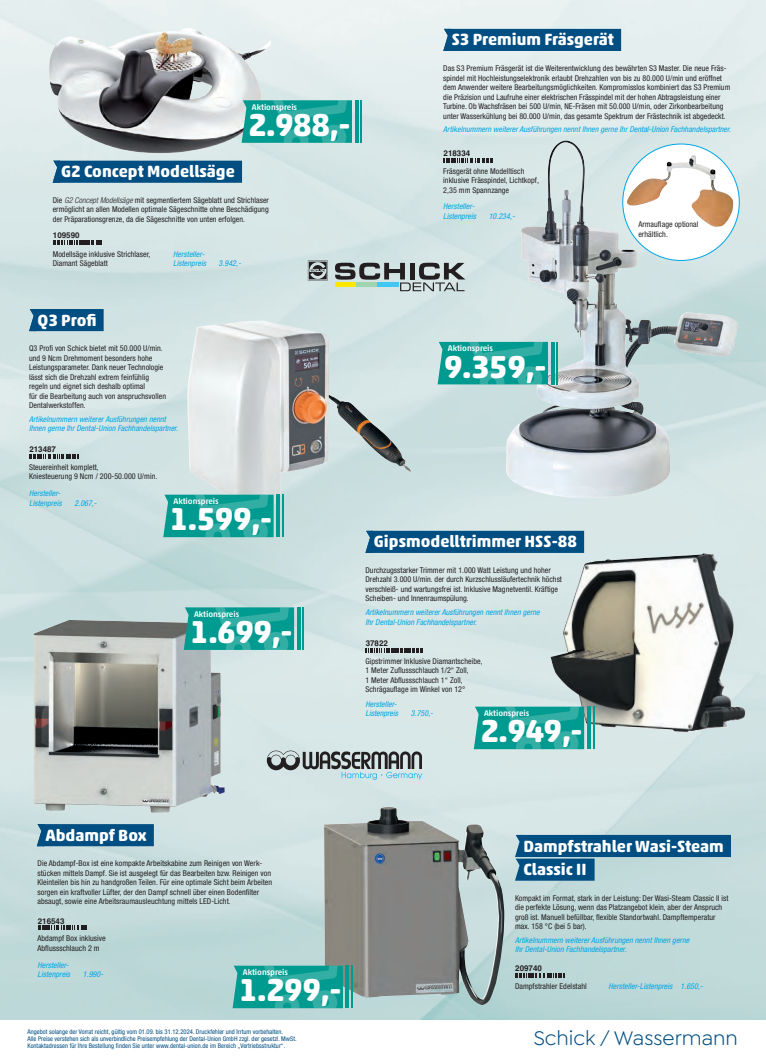
<style>
.page{position:relative;width:766px;height:1063px;background:#fff}
.page>*{position:absolute;margin:0;border:0;box-sizing:border-box;transform-origin:0 0}
.t1{font:700 32.2px "Akko Rounded Pro";letter-spacing:-.015em;color:#fff}
.t2{font:21px "Goldplay";color:#004e82}
.t3{font:700 16.5px/23.7px "Akko Rounded Pro";color:#fff}
.t4{font:500 8.3px "Akko Rounded Pro";letter-spacing:-.01em;color:#fff}
.t5{font:condensed 8px/9.5px "Helvetica Neue LT Pro";letter-spacing:.005em;color:#231f20}
.t6{font:italic condensed 8px/9.5px "Helvetica Neue LT Pro";letter-spacing:.005em;color:#00a6e4}
.t7{font:700 8px "Helvetica";color:#231f20}
.t8{font:condensed 6.5px/7px "Helvetica Neue LT Pro";letter-spacing:.005em;color:#004e82}
.s1{font-weight:300;font-style:italic}
</style>
<div class="page">
<img style="left:0;top:0;width:765px;height:1019px">
<div style="left:449px;top:29px;width:172px;height:22px;background:#004e82"></div>
<svg style="left:443px;top:29px;width:6px;height:22px"></svg>
<img style="left:505px;top:141px;width:233px;height:358px">
<div style="left:58px;top:161px;width:184px;height:22px;background:#004e82"></div>
<svg style="left:53px;top:161px;width:5px;height:22px"></svg>
<img style="left:49px;top:28px;width:222px;height:126px">
<div style="left:35px;top:309px;width:69px;height:22px;background:#004e82"></div>
<svg style="left:29px;top:309px;width:6px;height:22px"></svg>
<img style="left:329px;top:383px;width:82px;height:89px">
<img style="left:187px;top:321px;width:142px;height:187px">
<svg style="left:443px;top:158px;width:49px;height:5px"></svg>
<svg style="left:550px;top:342px;width:4px;height:42px"></svg>
<hr style="left:556px;top:342px;width:2px;height:42px;background:#009b90">
<svg style="left:437px;top:342px;width:111px;height:42px"></svg>
<svg style="left:53px;top:240px;width:49px;height:5px"></svg>
<svg style="left:354px;top:100px;width:4px;height:43px"></svg>
<hr style="left:360px;top:100px;width:2px;height:43px;background:#009b90">
<svg style="left:241px;top:100px;width:111px;height:43px"></svg>
<svg style="left:29px;top:454px;width:49px;height:5px"></svg>
<hr style="left:276px;top:495px;width:4px;height:42px;background:#009b90">
<hr style="left:282px;top:495px;width:2px;height:42px;background:#009b90">
<svg style="left:163px;top:495px;width:110px;height:42px"></svg>
<svg style="left:308px;top:261px;width:19px;height:19px"></svg>
<svg style="left:335px;top:263px;width:130px;height:28px"></svg>
<hr style="left:335px;top:283px;width:21px;height:4px;background:#ffe601">
<hr style="left:356px;top:283px;width:21px;height:4px;background:#a0d4ae">
<hr style="left:377px;top:283px;width:21px;height:4px;background:#40c7f4">
<div style="left:622px;top:144px;width:117px;height:116px;background:#fff;border-radius:50%"></div>
<img style="left:626px;top:155px;width:107px;height:72px">
<svg style="left:267px;top:750px;width:155px;height:30px"></svg>
<div style="left:371px;top:531px;width:213px;height:22px;background:#004e82"></div>
<svg style="left:365px;top:531px;width:6px;height:22px"></svg>
<img style="left:550px;top:553px;width:195px;height:180px">
<svg style="left:365px;top:648px;width:57px;height:5px"></svg>
<svg style="left:586px;top:707px;width:4px;height:42px"></svg>
<hr style="left:592px;top:707px;width:2px;height:42px;background:#009b90">
<svg style="left:473px;top:707px;width:111px;height:42px"></svg>
<div style="left:42px;top:824px;width:112px;height:22px;background:#004e82"></div>
<svg style="left:37px;top:824px;width:5px;height:22px"></svg>
<img style="left:33px;top:620px;width:191px;height:193px">
<svg style="left:38px;top:926px;width:49px;height:4px"></svg>
<svg style="left:296px;top:607px;width:4px;height:43px"></svg>
<hr style="left:302px;top:607px;width:2px;height:43px;background:#009b90">
<svg style="left:184px;top:607px;width:110px;height:43px"></svg>
<div style="left:520px;top:835px;width:210px;height:22px;background:#004e82"></div>
<svg style="left:515px;top:835px;width:79px;height:46px"></svg>
<img style="left:323px;top:807px;width:181px;height:198px">
<svg style="left:515px;top:973px;width:49px;height:5px"></svg>
<hr style="left:345px;top:966px;width:4px;height:42px;background:#009b90">
<hr style="left:351px;top:966px;width:2px;height:42px;background:#009b90">
<svg style="left:232px;top:966px;width:111px;height:42px"></svg>
<p class="t4" style="left:252px;top:102px;width:47px">Aktionspreis</p>
<h1 class="t1" style="left:248px;top:105px;width:104px">2.988,-</h1>
<h3 class="t3" style="left:61px;top:160px;width:175px">G2 Concept Modellsäge</h3>
<p class="t5" style="left:53px;top:195px;width:218px;text-align:justify">Die <span class="s1">G2 Concept Modellsäge</span> mit segmentiertem Sägeblatt und Strichlaser ermöglicht an allen Modellen optimale Sägeschnitte ohne Beschädigung der Präparationsgrenze, da die Sägeschnitte von unten erfolgen.</p>
<p class="t7" style="left:53px;top:231px;width:28px">109590</p>
<p class="t5" style="left:53px;top:249px;width:99px">Modellsäge inklusive Strichlaser,<br>Diamant Sägeblatt</p>
<p class="t6" style="left:173px;top:249px;width:34px">Hersteller-<br>Listenpreis</p>
<p class="t6" style="left:218px;top:259px;width:24px">3.942,-</p>
<h3 class="t3" style="left:451px;top:28px;width:164px">S3 Premium Fräsgerät</h3>
<p class="t5" style="left:443px;top:63px;width:288px">Das S3 Premium Fräsgerät ist die Weiterentwicklung des bewährten S3 Master. Die neue Fräs&shy;spindel mit Hochleistungselektronik erlaubt Drehzahlen von bis zu 80.000 U/min und eröffnet dem Anwender weitere Bearbeitungsmöglichkeiten. Kompromisslos kombiniert das S3 Premium die Präzision und Laufruhe einer elektrischen Frässpindel mit der hohen Abtragsleistung einer Turbine. Ob Wachsfräsen bei 500 U/min, NE-Fräsen mit 50.000 U/min, oder Zirkonbearbeitung unter Wasserkühlung bei 80.000 U/min, das gesamte Spektrum der Frästechnik ist abgedeckt.</p>
<p class="t6" style="left:443px;top:125px;width:289px">Artikelnummern weiterer Ausführungen nennt Ihnen gerne Ihr Dental-Union Fachhandelspartner.</p>
<p class="t7" style="left:443px;top:149px;width:28px">218334</p>
<p class="t5" style="left:443px;top:166px;width:97px">Fräsgerät ohne Modelltisch inklusive Frässpindel, Lichtkopf,<br>2,35 mm Spannzange</p>
<p class="t6" style="left:443px;top:201px;width:34px">Hersteller-<br>Listenpreis</p>
<p class="t6" style="left:488px;top:211px;width:28px">10.234,-</p>
<p class="t5" style="left:638px;top:220px;width:61px">Armauflage optional erhältlich.</p>
<h3 class="t3" style="left:38px;top:308px;width:60px">Q3 Profi</h3>
<p class="t5" style="left:29px;top:344px;width:138px">Q3 Profi von Schick bietet mit 50.000 U/min. und 9 Ncm Drehmoment besonders hohe Leistungsparameter. Dank neuer Technologie lässt sich die Drehzahl extrem feinfühlig regeln und eignet sich deshalb optimal<br>für die Bearbeitung auch von anspruchsvollen Dentalwerkstoffen.</p>
<p class="t6" style="left:29px;top:414px;width:150px">Artikelnummern weiterer Ausführungen nennt<br>Ihnen gerne Ihr Dental-Union Fachhandelspartner.</p>
<p class="t7" style="left:29px;top:445px;width:28px">213487</p>
<p class="t5" style="left:29px;top:462px;width:130px">Steuereinheit komplett,<br>Kniesteuerung 9 Ncm / 200-50.000 U/min.</p>
<p class="t6" style="left:29px;top:488px;width:34px">Hersteller-<br>Listenpreis</p>
<p class="t6" style="left:74px;top:498px;width:24px">2.067,-</p>
<p class="t4" style="left:173px;top:496px;width:47px">Aktionspreis</p>
<h1 class="t1" style="left:170px;top:499px;width:104px">1.599,-</h1>
<p class="t4" style="left:194px;top:609px;width:47px">Aktionspreis</p>
<h1 class="t1" style="left:190px;top:612px;width:104px">1.699,-</h1>
<p class="t4" style="left:448px;top:343px;width:47px">Aktionspreis</p>
<h1 class="t1" style="left:444px;top:347px;width:104px">9.359,-</h1>
<h3 class="t3" style="left:374px;top:530px;width:204px">Gipsmodelltrimmer HSS-88</h3>
<p class="t5" style="left:365px;top:565px;width:198px">Durchzugsstarker Trimmer mit 1.000 Watt Leistung und hoher Drehzahl 3.000 U/min. der durch Kurzschlussläufertechnik höchst verschleiß- und wartungsfrei ist. Inklusive Magnetventil. Kräftige Scheiben- und Innenraumspülung.</p>
<p class="t6" style="left:365px;top:608px;width:176px">Artikelnummern weiterer Ausführungen nennt Ihnen gerne<br>Ihr Dental-Union Fachhandelspartner.</p>
<p class="t7" style="left:365px;top:638px;width:24px">37822</p>
<p class="t5" style="left:365px;top:656px;width:119px">Gipstrimmer Inklusive Diamantscheibe, 1 Meter Zuflussschlauch 1/2“ Zoll,<br>1 Meter Abflussschlauch 1“ Zoll, Schrägauflage im Winkel von 12°</p>
<p class="t6" style="left:365px;top:699px;width:34px">Hersteller-<br>Listenpreis</p>
<p class="t6" style="left:411px;top:709px;width:24px">3.750,-</p>
<h1 class="t1" style="left:480px;top:711px;width:104px">2.949,-</h1>
<p class="t4" style="left:484px;top:708px;width:47px">Aktionspreis</p>
<h3 class="t3" style="left:45px;top:823px;width:103px">Abdampf Box</h3>
<p class="t5" style="left:37px;top:859px;width:236px">Die Abdampf-Box ist eine kompakte Arbeitskabine zum Reinigen von Werk&shy;stücken mittels Dampf. Sie ist ausgelegt für das Bearbeiten bzw. Reinigen von Kleinteilen bis hin zu handgroßen Teilen. Für eine optimale Sicht beim Arbeiten sorgen ein kraftvoller Lüfter, der den Dampf schnell über einen Bodenfilter absaugt, sowie eine Arbeitsraumausleuchtung mittels LED-Licht.</p>
<p class="t7" style="left:38px;top:916px;width:28px">216543</p>
<p class="t5" style="left:37px;top:934px;width:70px">Abdampf Box inklusive<br>Abflussschlauch 2 m</p>
<p class="t6" style="left:37px;top:960px;width:34px">Hersteller-<br>Listenpreis</p>
<p class="t6" style="left:83px;top:970px;width:22px">1.990-</p>
<p class="t4" style="left:243px;top:967px;width:47px">Aktionspreis</p>
<h1 class="t1" style="left:239px;top:970px;width:104px">1.299,-</h1>
<h3 class="t3" style="left:523px;top:834px;width:202px">Dampfstrahler Wasi-Steam<br>Classic II</h3>
<p class="t5" style="left:515px;top:893px;width:215px">Kompakt im Format, stark in der Leistung: Der Wasi-Steam Classic II ist die perfekte Lösung, wenn das Platzangebot klein, aber der Anspruch groß ist. Manuell befüllbar, flexible Standortwahl. Dampftemperatur max. 158 °C (bei 5 bar).</p>
<p class="t6" style="left:515px;top:935px;width:176px">Artikelnummern weiterer Ausführungen nennt Ihnen gerne<br>Ihr Dental-Union Fachhandelspartner.</p>
<p class="t7" style="left:515px;top:964px;width:28px">209740</p>
<p class="t5" style="left:515px;top:982px;width:73px">Dampfstrahler Edelstahl</p>
<p class="t6" style="left:608px;top:982px;width:96px">Hersteller-Listenpreis 1.650,-</p>
<p class="t8" style="left:27px;top:1028px;width:270px">Angebot solange der Vorrat reicht, gültig vom 01.09. bis 31.12.2024. Druckfehler und Irrtum vorbehalten.<br>Alle Preise verstehen sich als unverbindliche Preisempfehlung der Dental-Union GmbH zzgl. der gesetzl. MwSt.<br>Kontaktadressen für Ihre Bestellung finden Sie unter www.dental-union.de im Bereich „Vertriebsstruktur“.</p>
<h2 class="t2" style="left:533px;top:1026px;width:205px">Schick / Wassermann</h2>
</div>
